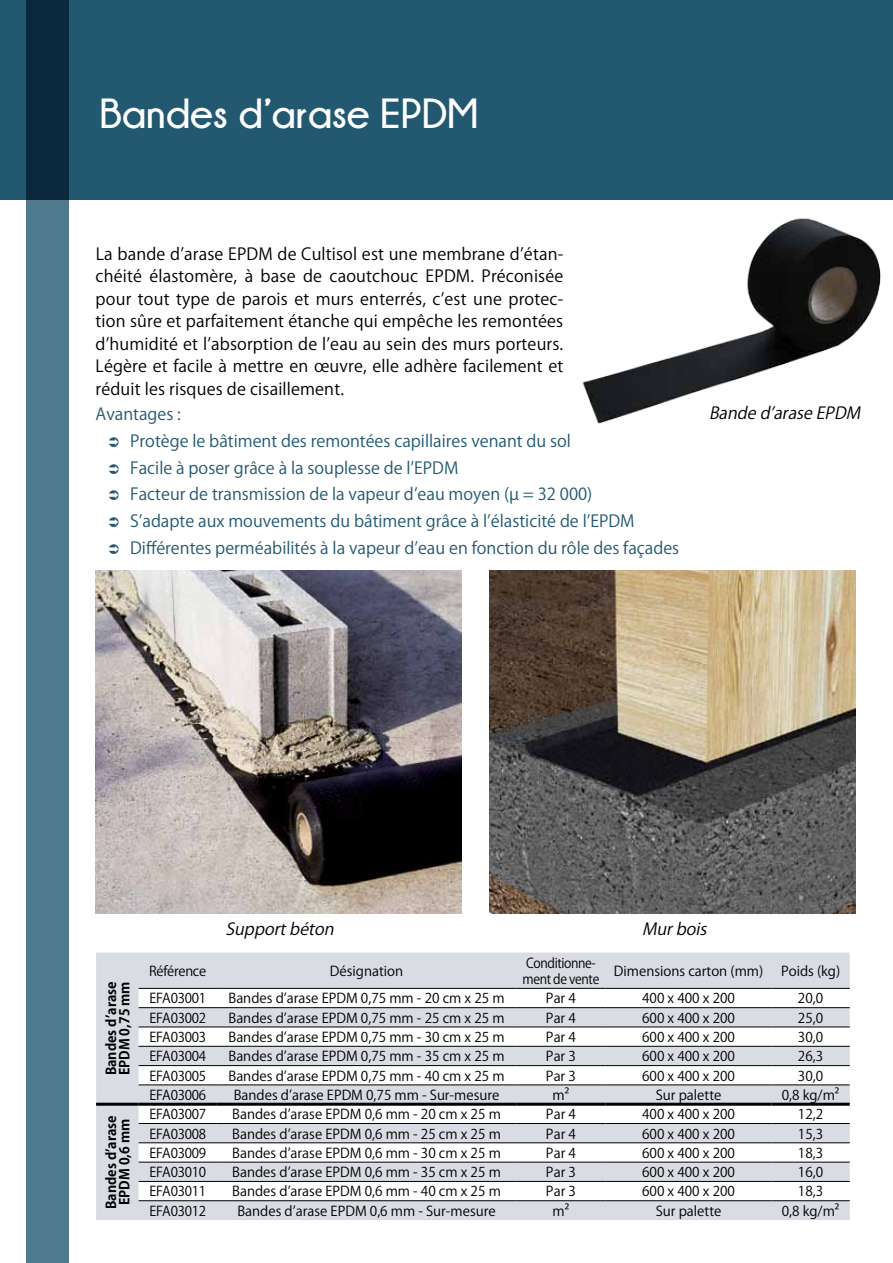
<style>
.page{position:relative;width:893px;height:1263px;background:#fff}
.page>*{position:absolute;margin:0;border:0;box-sizing:border-box;transform-origin:0 0}
.t1{font:700 42px "Champagne&Limousines";color:#fff}
.t2{font:16.5px/22.5px "Koz Go Pro";letter-spacing:.01em;color:#000;text-align:justify}
.t3{font:16.5px/26.7px "Koz Go Pro";color:#235871}
.t4{font:italic 16.5px "Koz Go Pro";color:#000}
.t5{font:13.5px "Koz Go Pro";color:#000}
.t6{font:13.5px "Koz Go Pro";letter-spacing:-.02em;color:#000}
.t7{font:700 13.5px/13.5px "Koz Go Pro";color:#000}
.t8{font:13.5px/16.5px "Koz Go Pro";letter-spacing:-.03em;color:#000;scale:.92 1}
</style>
<div class="page">
<div style="left:0;top:0;width:893px;height:200px;background:#235871"></div>
<svg style="left:26px;top:0;width:43px;height:1263px;background:#446c80"></svg>
<img style="left:582px;top:218px;width:299px;height:206px">
<img style="left:96px;top:570px;width:365px;height:343px">
<img style="left:490px;top:570px;width:365px;height:343px">
<svg style="left:96px;top:952px;width:754px;height:268px;fill:#d9dce2"></svg>
<hr style="left:139px;top:988px;width:78px;height:1px;background:#000">
<hr style="left:217px;top:988px;width:299px;height:1px;background:#000">
<hr style="left:516px;top:988px;width:90px;height:1px;background:#000">
<hr style="left:606px;top:988px;width:165px;height:1px;background:#000">
<hr style="left:771px;top:988px;width:79px;height:1px;background:#000">
<hr style="left:139px;top:1007px;width:78px;height:1px;background:#000">
<hr style="left:217px;top:1007px;width:299px;height:1px;background:#000">
<hr style="left:516px;top:1007px;width:90px;height:1px;background:#000">
<hr style="left:606px;top:1007px;width:165px;height:1px;background:#000">
<hr style="left:771px;top:1007px;width:79px;height:1px;background:#000">
<hr style="left:139px;top:1026px;width:78px;height:1px;background:#000">
<hr style="left:217px;top:1026px;width:299px;height:1px;background:#000">
<hr style="left:516px;top:1026px;width:90px;height:1px;background:#000">
<hr style="left:606px;top:1026px;width:165px;height:1px;background:#000">
<hr style="left:771px;top:1026px;width:79px;height:1px;background:#000">
<hr style="left:139px;top:1046px;width:78px;height:1px;background:#000">
<hr style="left:217px;top:1046px;width:299px;height:1px;background:#000">
<hr style="left:516px;top:1046px;width:90px;height:1px;background:#000">
<hr style="left:606px;top:1046px;width:165px;height:1px;background:#000">
<hr style="left:771px;top:1046px;width:79px;height:1px;background:#000">
<hr style="left:139px;top:1065px;width:78px;height:1px;background:#000">
<hr style="left:217px;top:1065px;width:299px;height:1px;background:#000">
<hr style="left:516px;top:1065px;width:90px;height:1px;background:#000">
<hr style="left:606px;top:1065px;width:165px;height:1px;background:#000">
<hr style="left:771px;top:1065px;width:79px;height:1px;background:#000">
<hr style="left:139px;top:1084px;width:78px;height:1px;background:#000">
<hr style="left:217px;top:1084px;width:299px;height:1px;background:#000">
<hr style="left:516px;top:1084px;width:90px;height:1px;background:#000">
<hr style="left:606px;top:1084px;width:165px;height:1px;background:#000">
<hr style="left:771px;top:1084px;width:79px;height:1px;background:#000">
<hr style="left:139px;top:1123px;width:78px;height:1px;background:#000">
<hr style="left:217px;top:1123px;width:299px;height:1px;background:#000">
<hr style="left:516px;top:1123px;width:90px;height:1px;background:#000">
<hr style="left:606px;top:1123px;width:165px;height:1px;background:#000">
<hr style="left:771px;top:1123px;width:79px;height:1px;background:#000">
<hr style="left:139px;top:1142px;width:78px;height:1px;background:#000">
<hr style="left:217px;top:1142px;width:299px;height:1px;background:#000">
<hr style="left:516px;top:1142px;width:90px;height:1px;background:#000">
<hr style="left:606px;top:1142px;width:165px;height:1px;background:#000">
<hr style="left:771px;top:1142px;width:79px;height:1px;background:#000">
<hr style="left:139px;top:1162px;width:78px;height:1px;background:#000">
<hr style="left:217px;top:1162px;width:299px;height:1px;background:#000">
<hr style="left:516px;top:1162px;width:90px;height:1px;background:#000">
<hr style="left:606px;top:1162px;width:165px;height:1px;background:#000">
<hr style="left:771px;top:1162px;width:79px;height:1px;background:#000">
<hr style="left:139px;top:1181px;width:78px;height:1px;background:#000">
<hr style="left:217px;top:1181px;width:299px;height:1px;background:#000">
<hr style="left:516px;top:1181px;width:90px;height:1px;background:#000">
<hr style="left:606px;top:1181px;width:165px;height:1px;background:#000">
<hr style="left:771px;top:1181px;width:79px;height:1px;background:#000">
<hr style="left:139px;top:1200px;width:78px;height:1px;background:#000">
<hr style="left:217px;top:1200px;width:299px;height:1px;background:#000">
<hr style="left:516px;top:1200px;width:90px;height:1px;background:#000">
<hr style="left:606px;top:1200px;width:165px;height:1px;background:#000">
<hr style="left:771px;top:1200px;width:79px;height:1px;background:#000">
<hr style="left:96px;top:1103px;width:43px;height:3px;background:#000">
<hr style="left:139px;top:1103px;width:78px;height:3px;background:#000">
<hr style="left:217px;top:1103px;width:299px;height:3px;background:#000">
<hr style="left:516px;top:1103px;width:90px;height:3px;background:#000">
<hr style="left:606px;top:1103px;width:165px;height:3px;background:#000">
<hr style="left:771px;top:1103px;width:79px;height:3px;background:#000">
<h1 class="t1" style="left:99px;top:90px;width:380px">Bandes d’arase EPDM</h1>
<p class="t2" style="left:96px;top:243px;width:469px">La bande d’arase EPDM de Cultisol est une membrane d’étan&shy;chéité élastomère, à base de caoutchouc EPDM. Préconisée pour tout type de parois et murs enterrés, c’est une protec&shy;tion sûre et parfaitement étanche qui empêche les remontées d’humidité et l’absorption de l’eau au sein des murs porteurs.<br>Légère et facile à mettre en œuvre, elle adhère facilement et réduit les risques de cisaillement.</p>
<p class="t3" style="left:130px;top:401px;width:551px;text-indent:-35px">Avantages :<br>Protège le bâtiment des remontées capillaires venant du sol<br>Facile à poser grâce à la souplesse de l’EPDM<br>Facteur de transmission de la vapeur d’eau moyen (µ = 32 000)<br>S’adapte aux mouvements du bâtiment grâce à l’élasticité de l’EPDM Différentes perméabilités à la vapeur d’eau en fonction du rôle des façades</p>
<p class="t4" style="left:709px;top:403px;width:157px">Bande d’arase EPDM</p>
<p class="t7" style="left:105px;top:1075px;width:95px;rotate:-90deg">Bandes d’arase<br>EPDM 0,75 mm</p>
<p class="t7" style="left:105px;top:1209px;width:95px;rotate:-90deg">Bandes d’arase<br>EPDM 0,6 mm</p>
<p class="t4" style="left:226px;top:918px;width:114px">Support béton</p>
<p class="t4" style="left:642px;top:918px;width:70px">Mur bois</p>
<p class="t6" style="left:149px;top:962px;width:59px">Référence</p>
<p class="t5" style="left:330px;top:962px;width:75px">Désignation</p>
<p class="t8" style="left:523px;top:955px;width:85px">Conditionne&shy;ment de vente</p>
<p class="t5" style="left:614px;top:962px;width:151px">Dimensions carton (mm)</p>
<p class="t5" style="left:781px;top:962px;width:61px">Poids (kg)</p>
<p class="t6" style="left:149px;top:990px;width:58px">EFA03001</p>
<p class="t5" style="left:228px;top:990px;width:278px">Bandes d’arase EPDM 0,75 mm - 20 cm x 25 m</p>
<p class="t5" style="left:546px;top:990px;width:31px">Par 4</p>
<p class="t5" style="left:642px;top:990px;width:94px">400 x 400 x 200</p>
<p class="t5" style="left:798px;top:990px;width:27px">20,0</p>
<p class="t6" style="left:149px;top:1009px;width:58px">EFA03002</p>
<p class="t5" style="left:228px;top:1009px;width:278px">Bandes d’arase EPDM 0,75 mm - 25 cm x 25 m</p>
<p class="t5" style="left:546px;top:1009px;width:31px">Par 4</p>
<p class="t5" style="left:642px;top:1009px;width:94px">600 x 400 x 200</p>
<p class="t5" style="left:798px;top:1009px;width:27px">25,0</p>
<p class="t6" style="left:149px;top:1028px;width:58px">EFA03003</p>
<p class="t5" style="left:228px;top:1028px;width:278px">Bandes d’arase EPDM 0,75 mm - 30 cm x 25 m</p>
<p class="t5" style="left:546px;top:1028px;width:31px">Par 4</p>
<p class="t5" style="left:642px;top:1028px;width:94px">600 x 400 x 200</p>
<p class="t5" style="left:798px;top:1028px;width:27px">30,0</p>
<p class="t6" style="left:149px;top:1048px;width:58px">EFA03004</p>
<p class="t5" style="left:228px;top:1048px;width:278px">Bandes d’arase EPDM 0,75 mm - 35 cm x 25 m</p>
<p class="t5" style="left:546px;top:1048px;width:31px">Par 3</p>
<p class="t5" style="left:642px;top:1048px;width:94px">600 x 400 x 200</p>
<p class="t5" style="left:798px;top:1048px;width:27px">26,3</p>
<p class="t6" style="left:149px;top:1067px;width:58px">EFA03005</p>
<p class="t5" style="left:228px;top:1067px;width:278px">Bandes d’arase EPDM 0,75 mm - 40 cm x 25 m</p>
<p class="t5" style="left:546px;top:1067px;width:31px">Par 3</p>
<p class="t5" style="left:642px;top:1067px;width:94px">600 x 400 x 200</p>
<p class="t5" style="left:798px;top:1067px;width:27px">30,0</p>
<p class="t6" style="left:149px;top:1086px;width:58px">EFA03006</p>
<p class="t5" style="left:234px;top:1086px;width:267px">Bandes d’arase EPDM 0,75 mm - Sur-mesure</p>
<p class="t5" style="left:553px;top:1086px;width:18px">m²</p>
<p class="t5" style="left:656px;top:1086px;width:67px">Sur palette</p>
<p class="t5" style="left:782px;top:1086px;width:59px">0,8 kg/m²</p>
<p class="t6" style="left:149px;top:1105px;width:58px">EFA03007</p>
<p class="t5" style="left:232px;top:1105px;width:270px">Bandes d’arase EPDM 0,6 mm - 20 cm x 25 m</p>
<p class="t5" style="left:546px;top:1105px;width:31px">Par 4</p>
<p class="t5" style="left:642px;top:1105px;width:94px">400 x 400 x 200</p>
<p class="t5" style="left:798px;top:1105px;width:27px">12,2</p>
<p class="t6" style="left:149px;top:1125px;width:58px">EFA03008</p>
<p class="t5" style="left:232px;top:1125px;width:270px">Bandes d’arase EPDM 0,6 mm - 25 cm x 25 m</p>
<p class="t5" style="left:546px;top:1125px;width:31px">Par 4</p>
<p class="t5" style="left:642px;top:1125px;width:94px">600 x 400 x 200</p>
<p class="t5" style="left:798px;top:1125px;width:27px">15,3</p>
<p class="t6" style="left:149px;top:1144px;width:58px">EFA03009</p>
<p class="t5" style="left:232px;top:1144px;width:270px">Bandes d’arase EPDM 0,6 mm - 30 cm x 25 m</p>
<p class="t5" style="left:546px;top:1144px;width:31px">Par 4</p>
<p class="t5" style="left:642px;top:1144px;width:94px">600 x 400 x 200</p>
<p class="t5" style="left:798px;top:1144px;width:27px">18,3</p>
<p class="t6" style="left:149px;top:1163px;width:58px">EFA03010</p>
<p class="t5" style="left:232px;top:1163px;width:270px">Bandes d’arase EPDM 0,6 mm - 35 cm x 25 m</p>
<p class="t5" style="left:546px;top:1163px;width:31px">Par 3</p>
<p class="t5" style="left:642px;top:1163px;width:94px">600 x 400 x 200</p>
<p class="t5" style="left:798px;top:1163px;width:27px">16,0</p>
<p class="t6" style="left:149px;top:1183px;width:58px">EFA03011</p>
<p class="t5" style="left:232px;top:1183px;width:270px">Bandes d’arase EPDM 0,6 mm - 40 cm x 25 m</p>
<p class="t5" style="left:546px;top:1183px;width:31px">Par 3</p>
<p class="t5" style="left:642px;top:1183px;width:94px">600 x 400 x 200</p>
<p class="t5" style="left:798px;top:1183px;width:27px">18,3</p>
<p class="t6" style="left:149px;top:1202px;width:58px">EFA03012</p>
<p class="t5" style="left:237px;top:1202px;width:260px">Bandes d’arase EPDM 0,6 mm - Sur-mesure</p>
<p class="t5" style="left:553px;top:1202px;width:18px">m²</p>
<p class="t5" style="left:656px;top:1202px;width:67px">Sur palette</p>
<p class="t5" style="left:782px;top:1202px;width:59px">0,8 kg/m²</p>
</div>
